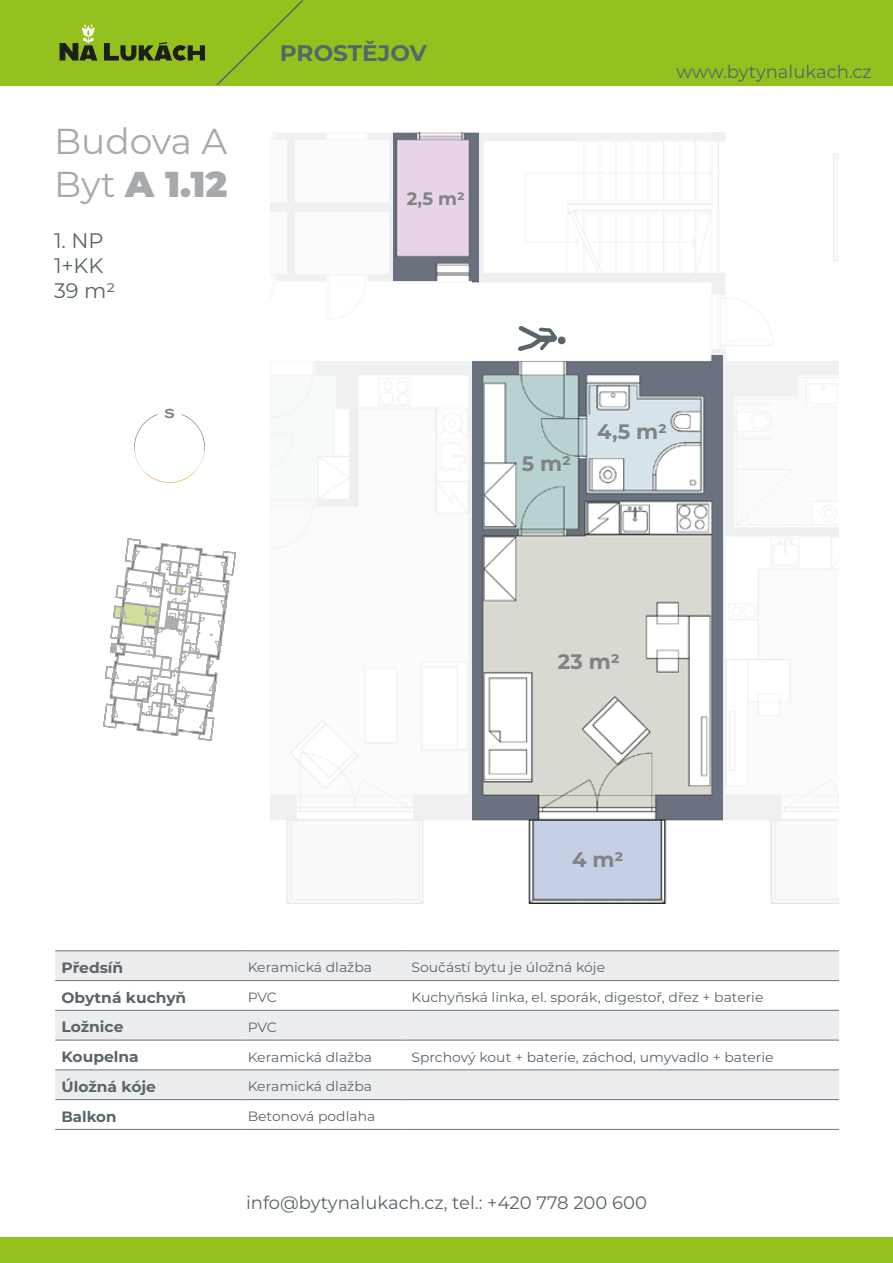
<style>
.page{position:relative;width:893px;height:1263px;background:#fff}
.page>*{position:absolute;margin:0;border:0;box-sizing:border-box;transform-origin:0 0}
.t1{font:36px/43.2px "Montserrat";color:#a6aaad}
.t2{font:700 22.5px "Montserrat";color:#58656a}
.t3{font:700 21px "Montserrat";color:#818282}
.t4{font:21px/25.2px "Montserrat";color:#58656a}
.t5{font:18px "Montserrat";color:#58656a}
.t6{font:700 18px "Montserrat";color:#818282}
.t7{font:700 15px "Montserrat";color:#58656a}
.t8{font:13.5px "Montserrat";color:#58656a}
.t9{font:700 13.5px "Ancona Ex";color:#818282}
.s1{font-weight:900}
</style>
<div class="page">
<img style="left:393px;top:133px;width:331px;height:771px">
<div style="left:263px;top:281px;width:209px;height:630px;background:#fff"></div>
<div style="left:479px;top:85px;width:360px;height:270px;background:#fff"></div>
<svg style="left:518px;top:326px;width:39px;height:25px"></svg>
<div style="left:558px;top:336px;width:8px;height:8px;background:#58656a;border-radius:50%"></div>
<svg style="left:104px;top:539px;width:132px;height:201px"></svg>
<img style="left:134px;top:414px;width:71px;height:69px">
<div style="left:158px;top:401px;width:24px;height:24px;background:#fff;border-radius:50%"></div>
<div style="left:0;top:0;width:893px;height:85px;background:#95c11f"></div>
<svg style="left:104px;top:42px;width:101px;height:19px"></svg>
<svg style="left:60px;top:25px;width:37px;height:36px"></svg>
<div style="left:0;top:1237px;width:893px;height:26px;background:#95c11f"></div>
<svg style="left:55px;top:951px;width:784px;height:148px;fill:#ecedee"></svg>
<hr style="left:241px;top:1010px;width:164px;height:1px;background:#6c727f">
<hr style="left:405px;top:1010px;width:434px;height:1px;background:#6c727f">
<hr style="left:241px;top:1040px;width:164px;height:1px;background:#6c727f">
<hr style="left:405px;top:1040px;width:434px;height:1px;background:#6c727f">
<hr style="left:241px;top:1069px;width:164px;height:1px;background:#6c727f">
<hr style="left:405px;top:1069px;width:434px;height:1px;background:#6c727f">
<hr style="left:241px;top:1099px;width:164px;height:1px;background:#6c727f">
<hr style="left:405px;top:1099px;width:434px;height:1px;background:#6c727f">
<hr style="left:55px;top:1010px;width:186px;height:1px;background:#6c727f">
<hr style="left:55px;top:1040px;width:186px;height:1px;background:#6c727f">
<hr style="left:55px;top:1069px;width:186px;height:1px;background:#6c727f">
<hr style="left:55px;top:1099px;width:186px;height:1px;background:#6c727f">
<hr style="left:55px;top:980px;width:186px;height:1px;background:#6c727f">
<hr style="left:241px;top:980px;width:164px;height:1px;background:#6c727f">
<hr style="left:405px;top:980px;width:434px;height:1px;background:#6c727f">
<hr style="left:55px;top:950px;width:186px;height:1px;background:#6c727f">
<hr style="left:241px;top:950px;width:164px;height:1px;background:#6c727f">
<hr style="left:405px;top:950px;width:434px;height:1px;background:#6c727f">
<hr style="left:55px;top:1129px;width:186px;height:1px;background:#6c727f">
<hr style="left:241px;top:1129px;width:164px;height:1px;background:#6c727f">
<hr style="left:405px;top:1129px;width:434px;height:1px;background:#6c727f">
<svg style="left:215px;top:0;width:90px;height:86px"></svg>
<h1 class="t1" style="left:54px;top:118px;width:175px">Budova A<br>Byt <span class="s1">A 1.12</span></h1>
<h3 class="t4" style="left:54px;top:227px;width:63px">1. NP<br>1+KK<br>39 m2</h3>
<p class="t9" style="left:164px;top:404px;width:12px">S</p>
<h2 class="t2" style="left:280px;top:37px;width:149px">PROSTĚJOV</h2>
<h3 class="t6" style="left:407px;top:186px;width:59px">2,5 m2</h3>
<h3 class="t5" style="left:676px;top:59px;width:197px">www.bytynalukach.cz</h3>
<h3 class="t3" style="left:522px;top:448px;width:51px">5 m2</h3>
<h3 class="t3" style="left:597px;top:416px;width:71px">4,5 m2</h3>
<h3 class="t3" style="left:558px;top:646px;width:63px">23 m2</h3>
<h3 class="t3" style="left:572px;top:844px;width:53px">4 m2</h3>
<p class="t7" style="left:61px;top:957px;width:63px">Předsíň</p>
<p class="t8" style="left:248px;top:958px;width:126px">Keramická dlažba</p>
<p class="t8" style="left:411px;top:958px;width:195px">Součástí bytu je úložná kóje</p>
<p class="t7" style="left:61px;top:986px;width:126px">Obytná kuchyň</p>
<p class="t8" style="left:248px;top:988px;width:31px">PVC</p>
<p class="t8" style="left:411px;top:988px;width:353px">Kuchyňská linka, el. sporák, digestoř, dřez + baterie</p>
<p class="t7" style="left:61px;top:1016px;width:63px">Ložnice</p>
<p class="t8" style="left:248px;top:1018px;width:31px">PVC</p>
<p class="t7" style="left:61px;top:1046px;width:79px">Koupelna</p>
<p class="t8" style="left:248px;top:1047px;width:126px">Keramická dlažba</p>
<p class="t8" style="left:411px;top:1047px;width:363px">Sprchový kout + baterie, záchod, umyvadlo + baterie</p>
<p class="t7" style="left:61px;top:1076px;width:96px">Úložná kóje</p>
<p class="t8" style="left:248px;top:1077px;width:126px">Keramická dlažba</p>
<p class="t7" style="left:61px;top:1106px;width:56px">Balkon</p>
<p class="t8" style="left:248px;top:1107px;width:129px">Betonová podlaha</p>
<h3 class="t5" style="left:246px;top:1190px;width:402px">info@bytynalukach.cz, tel.: +420 778 200 600</h3>
</div>
